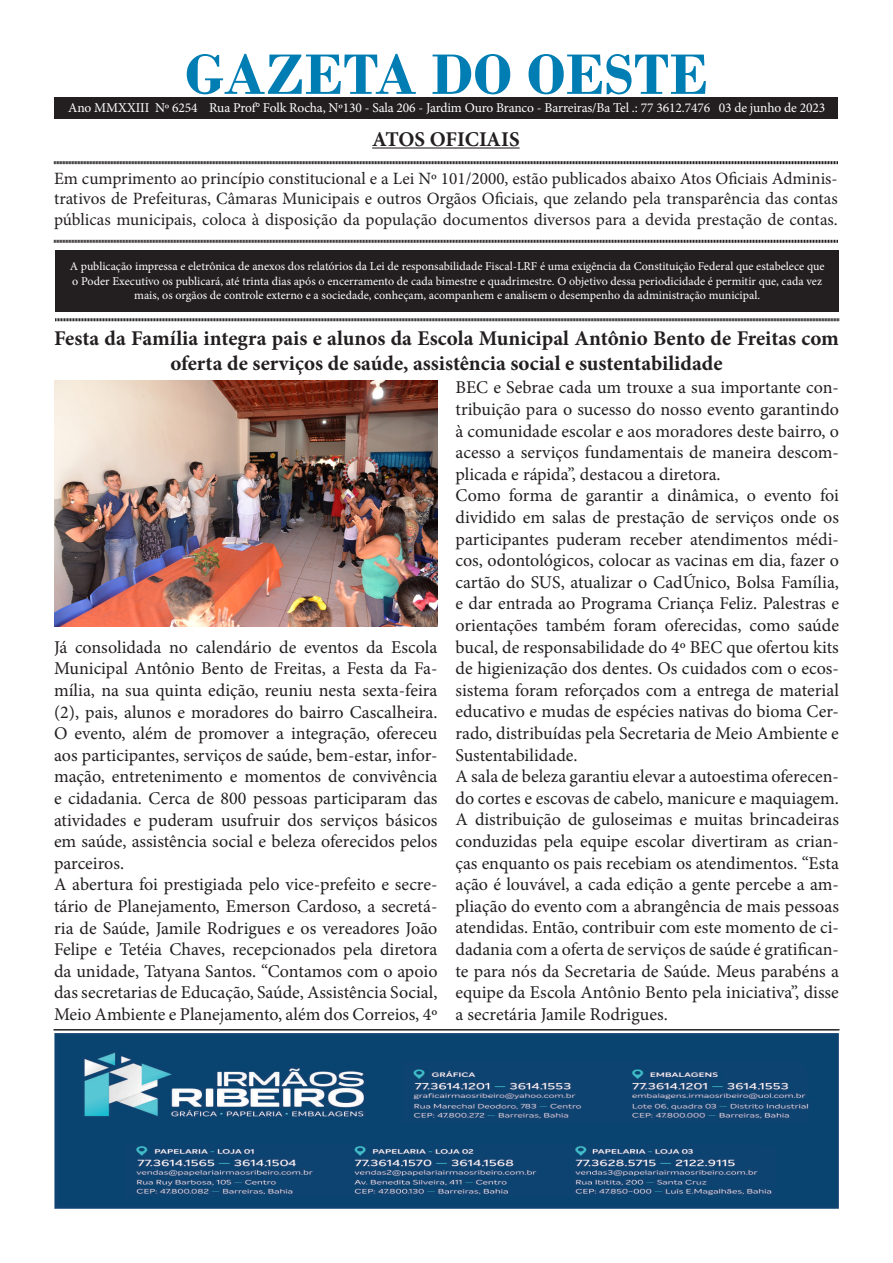
<style>
.page{position:relative;width:893px;height:1263px;background:#fff}
.page>*{position:absolute;margin:0;border:0;box-sizing:border-box;transform-origin:0 0}
.t1{font:700 60px "Bodoni";color:#007eb4}
.t2{font:700 21px/25.2px "Minion Pro";color:#231f20;text-align:center}
.t3{font:18px/21.6px "Minion Pro";color:#231f20;text-align:justify}
.t4{font:17.25px/20.7px "Minion Pro";color:#231f20;text-align:justify}
.t5{font:13.5px "Minion Pro";letter-spacing:-.01em;color:#fff}
.t6{font:12px/14.4px "Minion Pro";color:#fff;text-align:center}
</style>
<div class="page">
<div style="left:55px;top:250px;width:784px;height:61px;background:#231f20"></div>
<hr style="left:372px;top:147px;width:148px;height:2px;background:#231f20">
<svg style="left:54px;top:161px;width:784px;height:4px"></svg>
<svg style="left:54px;top:239px;width:784px;height:4px"></svg>
<svg style="left:55px;top:318px;width:784px;height:4px"></svg>
<div style="left:54px;top:98px;width:784px;height:20px;background:#231f20"></div>
<img style="left:54px;top:380px;width:383px;height:246px">
<hr style="left:54px;top:1029px;width:785px;height:1px;background:#231f20">
<img style="left:54px;top:1034px;width:785px;height:175px">
<p class="t1" style="left:185px;top:39px;width:525px">GAZETA DO OESTE</p>
<p class="t2" style="left:372px;top:126px;width:149px">ATOS OFICIAIS</p>
<p class="t4" style="left:54px;top:168px;width:785px">Em cumprimento ao princípio constitucional e a Lei Nº 101/2000, estão publicados abaixo Atos Oficiais Adminis&shy;trativos de Prefeituras, Câmaras Municipais e outros Orgãos Oficiais, que zelando pela transparência das contas públicas municipais, coloca à disposição da população documentos diversos para a devida prestação de contas.</p>
<p class="t6" style="left:70px;top:259px;width:756px">A publicação impressa e eletrônica de anexos dos relatórios da Lei de responsabilidade Fiscal-LRF é uma exigência da Constituição Federal que estabelece que o Poder Executivo os publicará, até trinta dias após o encerramento de cada bimestre e quadrimestre. O objetivo dessa periodicidade é permitir que, cada vez mais, os orgãos de controle externo e a sociedade, conheçam, acompanhem e analisem o desempenho da administração municipal.</p>
<p class="t5" style="left:68px;top:98px;width:758px">Ano MMXXIII Nº 6254 Rua Prof° Folk Rocha, Nº130 - Sala 206 - Jardim Ouro Branco - Barreiras/Ba Tel .: 77 3612.7476 03 de junho de 2023</p>
<p class="t2" style="left:54px;top:325px;width:786px">Festa da Família integra pais e alunos da Escola Municipal Antônio Bento de Freitas com oferta de serviços de saúde, assistência social e sustentabilidade</p>
<p class="t3" style="left:54px;top:636px;width:385px">Já consolidada no calendário de eventos da Escola Municipal Antônio Bento de Freitas, a Festa da Fa&shy;mília, na sua quinta edição, reuniu nesta sexta-feira (2), pais, alunos e moradores do bairro Cascalheira.<br>O evento, além de promover a integração, ofereceu aos participantes, serviços de saúde, bem-estar, infor&shy;mação, entretenimento e momentos de convivência e cidadania. Cerca de 800 pessoas participaram das atividades e puderam usufruir dos serviços básicos em saúde, assistência social e beleza oferecidos pelos parceiros.</p>
<p class="t3" style="left:54px;top:874px;width:385px">A abertura foi prestigiada pelo vice-prefeito e secre&shy;tário de Planejamento, Emerson Cardoso, a secretá&shy;ria de Saúde, Jamile Rodrigues e os vereadores João Felipe e Tetéia Chaves, recepcionados pela diretora da unidade, Tatyana Santos. “Contamos com o apoio das secretarias de Educação, Saúde, Assistência Social, Meio Ambiente e Planejamento, além dos Correios, 4º</p>
<p class="t3" style="left:455px;top:377px;width:385px">BEC e Sebrae cada um trouxe a sua importante con&shy;tribuição para o sucesso do nosso evento garantindo à comunidade escolar e aos moradores deste bairro, o acesso a serviços fundamentais de maneira descom&shy;plicada e rápida”, destacou a diretora.</p>
<p class="t3" style="left:455px;top:485px;width:385px">Como forma de garantir a dinâmica, o evento foi dividido em salas de prestação de serviços onde os participantes puderam receber atendimentos médi&shy;cos, odontológicos, colocar as vacinas em dia, fazer o cartão do SUS, atualizar o CadÚnico, Bolsa Família, e dar entrada ao Programa Criança Feliz. Palestras e orientações também foram oferecidas, como saúde bucal, de responsabilidade do 4º BEC que ofertou kits de higienização dos dentes. Os cuidados com o ecos&shy;sistema foram reforçados com a entrega de material educativo e mudas de espécies nativas do bioma Cer&shy;rado, distribuídas pela Secretaria de Meio Ambiente e Sustentabilidade.</p>
<p class="t3" style="left:455px;top:766px;width:385px">A sala de beleza garantiu elevar a autoestima oferecen&shy;do cortes e escovas de cabelo, manicure e maquiagem.<br>A distribuição de guloseimas e muitas brincadeiras conduzidas pela equipe escolar divertiram as crian&shy;ças enquanto os pais recebiam os atendimentos. “Esta ação é louvável, a cada edição a gente percebe a am&shy;pliação do evento com a abrangência de mais pessoas atendidas. Então, contribuir com este momento de ci&shy;dadania com a oferta de serviços de saúde é gratifican&shy;te para nós da Secretaria de Saúde. Meus parabéns a equipe da Escola Antônio Bento pela iniciativa”, disse a secretária Jamile Rodrigues.</p>
</div>
